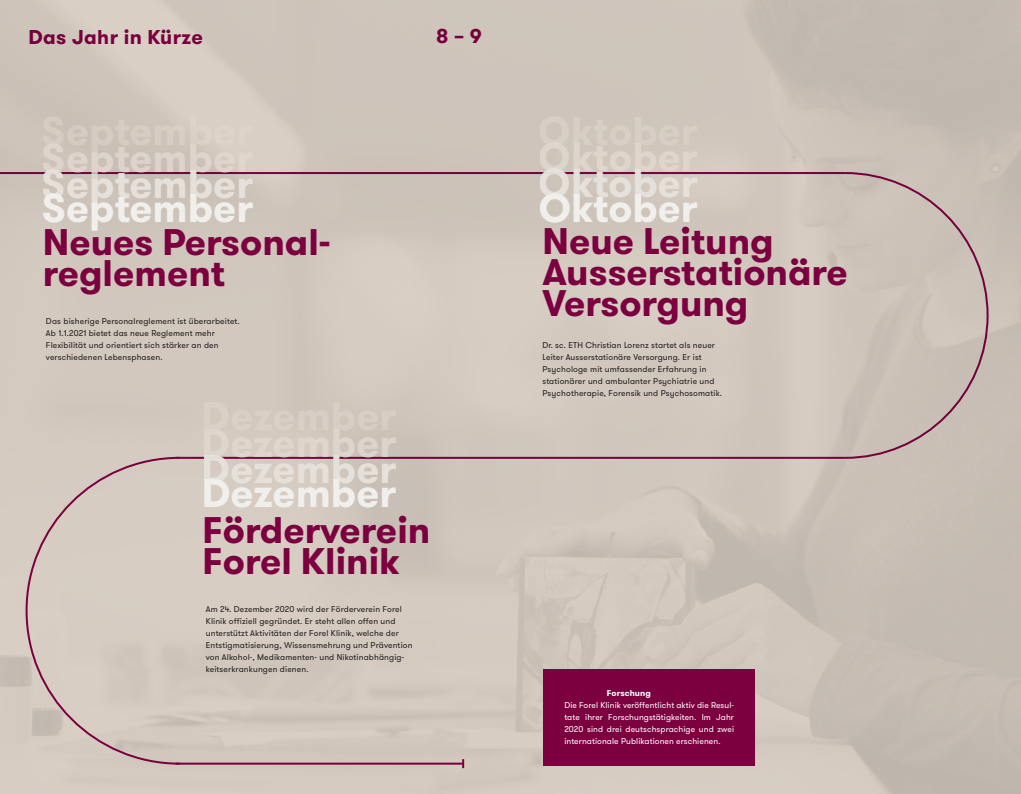
<style>
.page{position:relative;width:1021px;height:794px;background:#fff}
.page>*{position:absolute;margin:0;border:0;box-sizing:border-box;transform-origin:0 0}
.t1{font:700 40px "GT Walsheim";color:#e6e2db}
.t2{font:700 40px "GT Walsheim";color:#f1efec}
.t3{font:700 40px "GT Walsheim";color:#e1d9d0}
.t4{font:700 37px/31px "GT Walsheim";color:#7c003f}
.t5{font:700 20px "GT Walsheim";letter-spacing:.02em;color:#7c003f}
.t6{font:8.5px/12px "GT Walsheim";letter-spacing:.015em;color:#231f20}
.t7{font:8.5px/12px "GT Walsheim";letter-spacing:.01em;color:#fff;text-align:justify}
.t8{font:700 8.5px "GT Walsheim";letter-spacing:.01em;color:#fff}
</style>
<div class="page">
<img style="left:0;top:0;width:1020px;height:794px">
<div style="left:543px;top:669px;width:211px;height:96px;background:#7c0040"></div>
<h3 class="t5" style="left:28px;top:24px;width:176px">Das Jahr in Kürze</h3>
<h3 class="t5" style="left:436px;top:23px;width:47px">8 – 9</h3>
<h1 class="t3" style="left:42px;top:132px;width:213px">September</h1>
<h1 class="t1" style="left:42px;top:157px;width:213px">September</h1>
<h1 class="t2" style="left:42px;top:182px;width:213px">September</h1>
<h2 class="t4" style="left:43px;top:227px;width:289px">Neues Personal&shy;reglement</h2>
<p class="t6" style="left:46px;top:315px;width:195px">Das bisherige Personalreglement ist überarbeitet.<br>Ab 1.1.2021 bietet das neue Reglement mehr Flexibilität und orientiert sich stärker an den verschiedenen Lebensphasen.</p>
<h1 class="t1" style="left:202px;top:442px;width:196px">Dezember</h1>
<h1 class="t2" style="left:202px;top:467px;width:196px">Dezember</h1>
<h2 class="t4" style="left:203px;top:515px;width:229px">Förderverein<br>Forel Klinik</h2>
<p class="t6" style="left:206px;top:603px;width:208px">Am 24. Dezember 2020 wird der Förderverein Forel Klinik offiziell gegründet. Er steht allen offen und unterstützt Aktivitäten der Forel Klinik, welche der Entstigmatisierung, Wissensmehrung und Prävention von Alkohol-, Medikamenten- und Nikotinabhängig&shy;keitserkrankungen dienen.</p>
<h1 class="t1" style="left:539px;top:157px;width:160px">Oktober</h1>
<h1 class="t2" style="left:539px;top:182px;width:160px">Oktober</h1>
<h2 class="t4" style="left:542px;top:226px;width:307px">Neue Leitung<br>Ausserstationäre<br>Versorgung</h2>
<p class="t6" style="left:542px;top:339px;width:181px">Dr. sc. ETH Christian Lorenz startet als neuer Leiter Ausserstationäre Versorgung. Er ist Psychologe mit umfassender Erfahrung in stationärer und ambulanter Psychiatrie und Psychotherapie, Forensik und Psychosomatik.</p>
<p class="t8" style="left:607px;top:687px;width:45px">Forschung</p>
<p class="t7" style="left:564px;top:699px;width:171px">Die Forel Klinik veröffentlicht aktiv die Resul&shy;tate ihrer Forschungstätigkeiten. Im Jahr 2020 sind drei deutschsprachige und zwei internationale Publikationen erschienen.</p>
</div>
